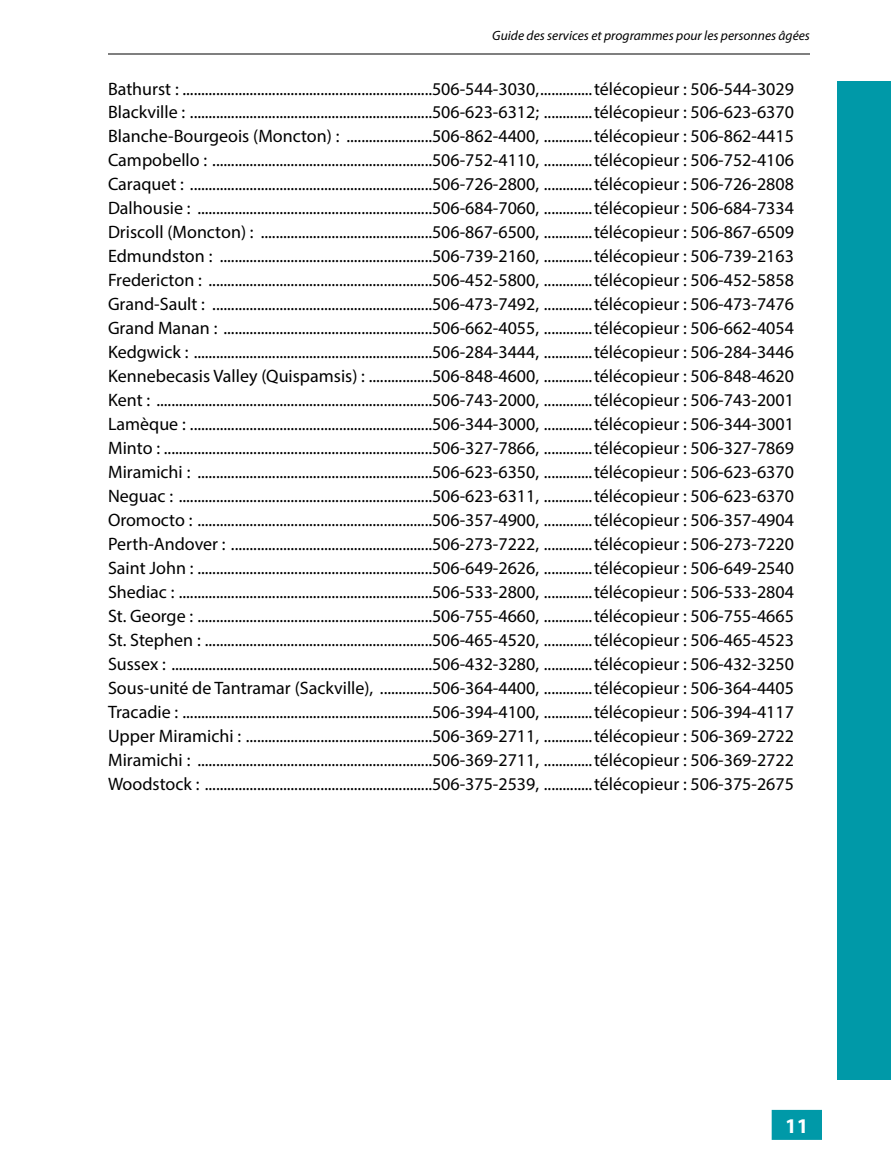
<style>
.page{position:relative;width:891px;height:1161px;background:#fff}
.page>*{position:absolute;margin:0;border:0;box-sizing:border-box;transform-origin:0 0}
.t1{font:700 21px "Myriad Pro";color:#fff}
.t2{font:18px/24px "Myriad Pro";color:#000;text-align:justify}
.t3{font:italic 13.5px "Myriad Pro";color:#000}
</style>
<div class="page">
<div style="left:772px;top:1110px;width:50px;height:30px;background:#0099a8"></div>
<hr style="left:108px;top:54px;width:702px;height:1px;background:#000">
<div style="left:837px;top:81px;width:54px;height:999px;background:#0099a8"></div>
<p class="t3" style="left:492px;top:27px;width:319px">Guide des services et programmes pour les personnes âgées</p>
<p class="t2" style="left:108px;top:76px;width:687px">Bathurst : ...................................................................506-544-3030,..............télécopieur : 506-544-3029<br>Blackville : .................................................................506-623-6312; .............télécopieur : 506-623-6370<br>Blanche-Bourgeois (Moncton) : .......................506-862-4400, .............télécopieur : 506-862-4415<br>Campobello : ...........................................................506-752-4110, .............télécopieur : 506-752-4106<br>Caraquet : .................................................................506-726-2800, .............télécopieur : 506-726-2808<br>Dalhousie : ...............................................................506-684-7060, .............télécopieur : 506-684-7334<br>Driscoll (Moncton) : ..............................................506-867-6500, .............télécopieur : 506-867-6509<br>Edmundston : .........................................................506-739-2160, .............télécopieur : 506-739-2163<br>Fredericton : ............................................................506-452-5800, .............télécopieur : 506-452-5858<br>Grand-Sault : ...........................................................506-473-7492, .............télécopieur : 506-473-7476<br>Grand Manan : ........................................................506-662-4055, .............télécopieur : 506-662-4054<br>Kedgwick : ................................................................506-284-3444, .............télécopieur : 506-284-3446<br>Kennebecasis Valley (Quispamsis) : .................506-848-4600, .............télécopieur : 506-848-4620<br>Kent : ..........................................................................506-743-2000, .............télécopieur : 506-743-2001<br>Lamèque : .................................................................506-344-3000, .............télécopieur : 506-344-3001<br>Minto : ........................................................................506-327-7866, .............télécopieur : 506-327-7869<br>Miramichi : ...............................................................506-623-6350, .............télécopieur : 506-623-6370<br>Neguac : ....................................................................506-623-6311, .............télécopieur : 506-623-6370<br>Oromocto : ...............................................................506-357-4900, .............télécopieur : 506-357-4904<br>Perth-Andover : ......................................................506-273-7222, .............télécopieur : 506-273-7220<br>Saint John : ...............................................................506-649-2626, .............télécopieur : 506-649-2540<br>Shediac : ....................................................................506-533-2800, .............télécopieur : 506-533-2804<br>St. George : ...............................................................506-755-4660, .............télécopieur : 506-755-4665<br>St. Stephen : .............................................................506-465-4520, .............télécopieur : 506-465-4523<br>Sussex : ......................................................................506-432-3280, .............télécopieur : 506-432-3250<br>Sous-unité de Tantramar (Sackville), ..............506-364-4400, .............télécopieur : 506-364-4405<br>Tracadie : ...................................................................506-394-4100, .............télécopieur : 506-394-4117<br>Upper Miramichi : ..................................................506-369-2711, .............télécopieur : 506-369-2722<br>Miramichi : ...............................................................506-369-2711, .............télécopieur : 506-369-2722<br>Woodstock : .............................................................506-375-2539, .............télécopieur : 506-375-2675</p>
<p class="t1" style="left:785px;top:1112px;width:25px">11</p>
</div>
